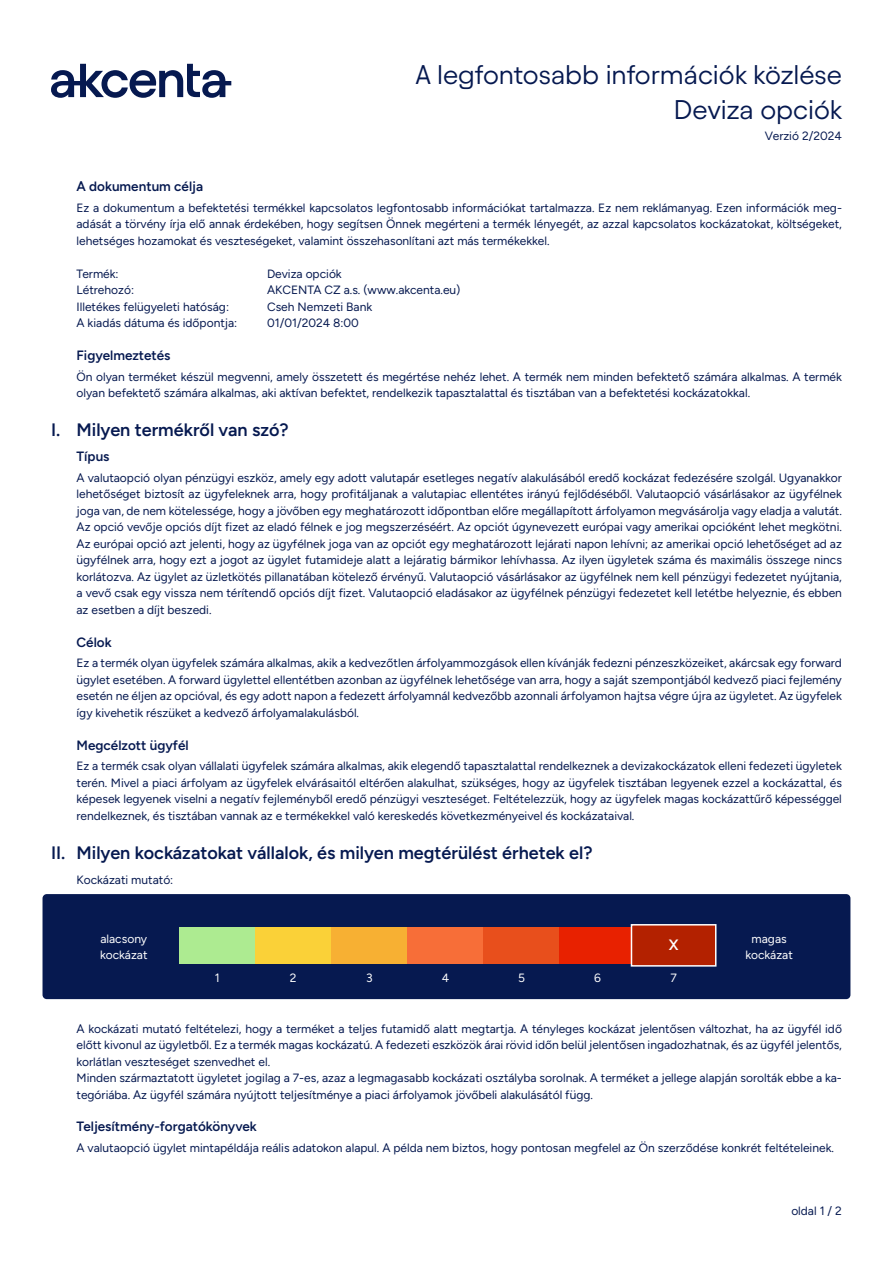
<style>
.page{position:relative;width:893px;height:1263px;background:#fff}
.page>*{position:absolute;margin:0;border:0;box-sizing:border-box;transform-origin:0 0}
.t1{font:27px/34.2px "Avantt TRIAL";color:#061950;text-align:right}
.t2{font:600 18px "Figtree";color:#061950}
.t3{font:600 15px "Figtree";color:#fff}
.t4{font:600 13.5px "Figtree";color:#061950}
.t5{font:12px/16.5px "Figtree";color:#061950;text-align:justify}
.t6{font:12px/16.5px "Figtree";color:#fff}
</style>
<div class="page">
<div style="left:43px;top:894px;width:807px;height:105px;background:#061950;border-radius:4px"></div>
<div style="left:179px;top:927px;width:76px;height:37px;background:#adeb91"></div>
<div style="left:255px;top:927px;width:76px;height:37px;background:#fad138"></div>
<div style="left:331px;top:927px;width:76px;height:37px;background:#f7b033"></div>
<div style="left:407px;top:927px;width:76px;height:37px;background:#f76e38"></div>
<div style="left:483px;top:927px;width:76px;height:37px;background:#e84f1c"></div>
<div style="left:559px;top:927px;width:77px;height:37px;background:#e82100"></div>
<div style="left:631px;top:924px;width:85px;height:42px;background:#b32100;border:2px solid #fff"></div>
<svg style="left:51px;top:64px;width:180px;height:34px"></svg>
<h1 class="t1" style="left:416px;top:57px;width:428px">A legfontosabb információk közlése<br>Deviza opciók</h1>
<p class="t5" style="left:765px;top:127px;width:78px">Verzió 2/2024</p>
<p class="t4" style="left:77px;top:178px;width:128px">A dokumentum célja</p>
<p class="t5" style="left:77px;top:199px;width:767px">Ez a dokumentum a befektetési termékkel kapcsolatos legfontosabb információkat tartalmazza. Ez nem reklámanyag. Ezen információk meg&shy;adását a törvény írja elő annak érdekében, hogy segítsen Önnek megérteni a termék lényegét, az azzal kapcsolatos kockázatokat, költségeket, lehetséges hozamokat és veszteségeket, valamint összehasonlítani azt más termékekkel.</p>
<p class="t5" style="left:77px;top:265px;width:44px">Termék:</p>
<p class="t5" style="left:267px;top:265px;width:76px">Deviza opciók</p>
<p class="t5" style="left:77px;top:282px;width:59px">Létrehozó:</p>
<p class="t5" style="left:267px;top:282px;width:195px">AKCENTA CZ a.s. (www.akcenta.eu)</p>
<p class="t5" style="left:77px;top:298px;width:154px">Illetékes felügyeleti hatóság:</p>
<p class="t5" style="left:267px;top:298px;width:107px">Cseh Nemzeti Bank</p>
<p class="t5" style="left:77px;top:315px;width:162px">A kiadás dátuma és időpontja:</p>
<p class="t5" style="left:267px;top:315px;width:93px">01/01/2024 8:00</p>
<p class="t4" style="left:77px;top:347px;width:96px">Figyelmeztetés</p>
<p class="t5" style="left:77px;top:368px;width:767px">Ön olyan terméket készül megvenni, amely összetett és megértése nehéz lehet. A termék nem minden befektető számára alkalmas. A termék olyan befektető számára alkalmas, aki aktívan befektet, rendelkezik tapasztalattal és tisztában van a befektetési kockázatokkal.</p>
<h2 class="t2" style="left:51px;top:420px;width:239px">I. Milyen termékről van szó?</h2>
<p class="t4" style="left:77px;top:448px;width:35px">Típus</p>
<p class="t5" style="left:77px;top:469px;width:767px">A valutaopció olyan pénzügyi eszköz, amely egy adott valutapár esetleges negatív alakulásából eredő kockázat fedezésére szolgál. Ugyanakkor lehetőséget biztosít az ügyfeleknek arra, hogy profitáljanak a valutapiac ellentétes irányú fejlődéséből. Valutaopció vásárlásakor az ügyfélnek joga van, de nem kötelessége, hogy a jövőben egy meghatározott időpontban előre megállapított árfolyamon megvásárolja vagy eladja a valutát.<br>Az opció vevője opciós díjt fizet az eladó félnek e jog megszerzéséért. Az opciót úgynevezett európai vagy amerikai opcióként lehet megkötni.<br>Az európai opció azt jelenti, hogy az ügyfélnek joga van az opciót egy meghatározott lejárati napon lehívni; az amerikai opció lehetőséget ad az ügyfélnek arra, hogy ezt a jogot az ügylet futamideje alatt a lejáratig bármikor lehívhassa. Az ilyen ügyletek száma és maximális összege nincs korlátozva. Az ügylet az üzletkötés pillanatában kötelező érvényű. Valutaopció vásárlásakor az ügyfélnek nem kell pénzügyi fedezetet nyújtania, a vevő csak egy vissza nem térítendő opciós díjt fizet. Valutaopció eladásakor az ügyfélnek pénzügyi fedezetet kell letétbe helyeznie, és ebben az esetben a díjt beszedi.</p>
<p class="t4" style="left:77px;top:634px;width:37px">Célok</p>
<p class="t5" style="left:77px;top:655px;width:767px">Ez a termék olyan ügyfelek számára alkalmas, akik a kedvezőtlen árfolyammozgások ellen kívánják fedezni pénzeszközeiket, akárcsak egy forward ügylet esetében. A forward ügylettel ellentétben azonban az ügyfélnek lehetősége van arra, hogy a saját szempontjából kedvező piaci fejlemény esetén ne éljen az opcióval, és egy adott napon a fedezett árfolyamnál kedvezőbb azonnali árfolyamon hajtsa végre újra az ügyletet. Az ügyfelek így kivehetik részüket a kedvező árfolyamalakulásból.</p>
<p class="t4" style="left:77px;top:737px;width:114px">Megcélzott ügyfél</p>
<p class="t5" style="left:77px;top:758px;width:767px">Ez a termék csak olyan vállalati ügyfelek számára alkalmas, akik elegendő tapasztalattal rendelkeznek a devizakockázatok elleni fedezeti ügyletek terén. Mivel a piaci árfolyam az ügyfelek elvárásaitól eltérően alakulhat, szükséges, hogy az ügyfelek tisztában legyenek ezzel a kockázattal, és képesek legyenek viselni a negatív fejleményből eredő pénzügyi veszteséget. Feltételezzük, hogy az ügyfelek magas kockázattűrő képességgel rendelkeznek, és tisztában vannak az e termékekkel való kereskedés következményeivel és kockázataival.</p>
<h2 class="t2" style="left:51px;top:842px;width:543px">II. Milyen kockázatokat vállalok, és milyen megtérülést érhetek el?</h2>
<p class="t5" style="left:77px;top:872px;width:98px">Kockázati mutató:</p>
<p class="t6" style="left:100px;top:930px;width:49px">alacsony kockázat</p>
<p class="t6" style="left:215px;top:970px;width:6px">1</p>
<p class="t3" style="left:669px;top:936px;width:11px">X</p>
<p class="t6" style="left:290px;top:970px;width:8px">2</p>
<p class="t6" style="left:366px;top:970px;width:8px">3</p>
<p class="t6" style="left:442px;top:970px;width:9px">4</p>
<p class="t6" style="left:518px;top:970px;width:8px">5</p>
<p class="t6" style="left:594px;top:970px;width:8px">6</p>
<p class="t6" style="left:670px;top:970px;width:8px">7</p>
<p class="t6" style="left:745px;top:930px;width:49px;text-align:center">magas kockázat</p>
<p class="t5" style="left:77px;top:1020px;width:767px;text-align:left">A kockázati mutató feltételezi, hogy a terméket a teljes futamidő alatt megtartja. A tényleges kockázat jelentősen változhat, ha az ügyfél idő előtt kivonul az ügyletből. Ez a termék magas kockázatú. A fedezeti eszközök árai rövid időn belül jelentősen ingadozhatnak, és az ügyfél jelentős, korlátlan veszteséget szenvedhet el.<br>Minden származtatott ügyletet jogilag a 7-es, azaz a legmagasabb kockázati osztályba sorolnak. A terméket a jellege alapján sorolták ebbe a ka&shy;tegóriába. Az ügyfél számára nyújtott teljesítménye a piaci árfolyamok jövőbeli alakulásától függ.</p>
<p class="t4" style="left:77px;top:1119px;width:182px">Teljesítmény-forgatókönyvek</p>
<p class="t5" style="left:77px;top:1140px;width:759px">A valutaopció ügylet mintapéldája reális adatokon alapul. A példa nem biztos, hogy pontosan megfelel az Ön szerződése konkrét feltételeinek.</p>
<p class="t5" style="left:791px;top:1202px;width:52px">oldal 1 / 2</p>
</div>
